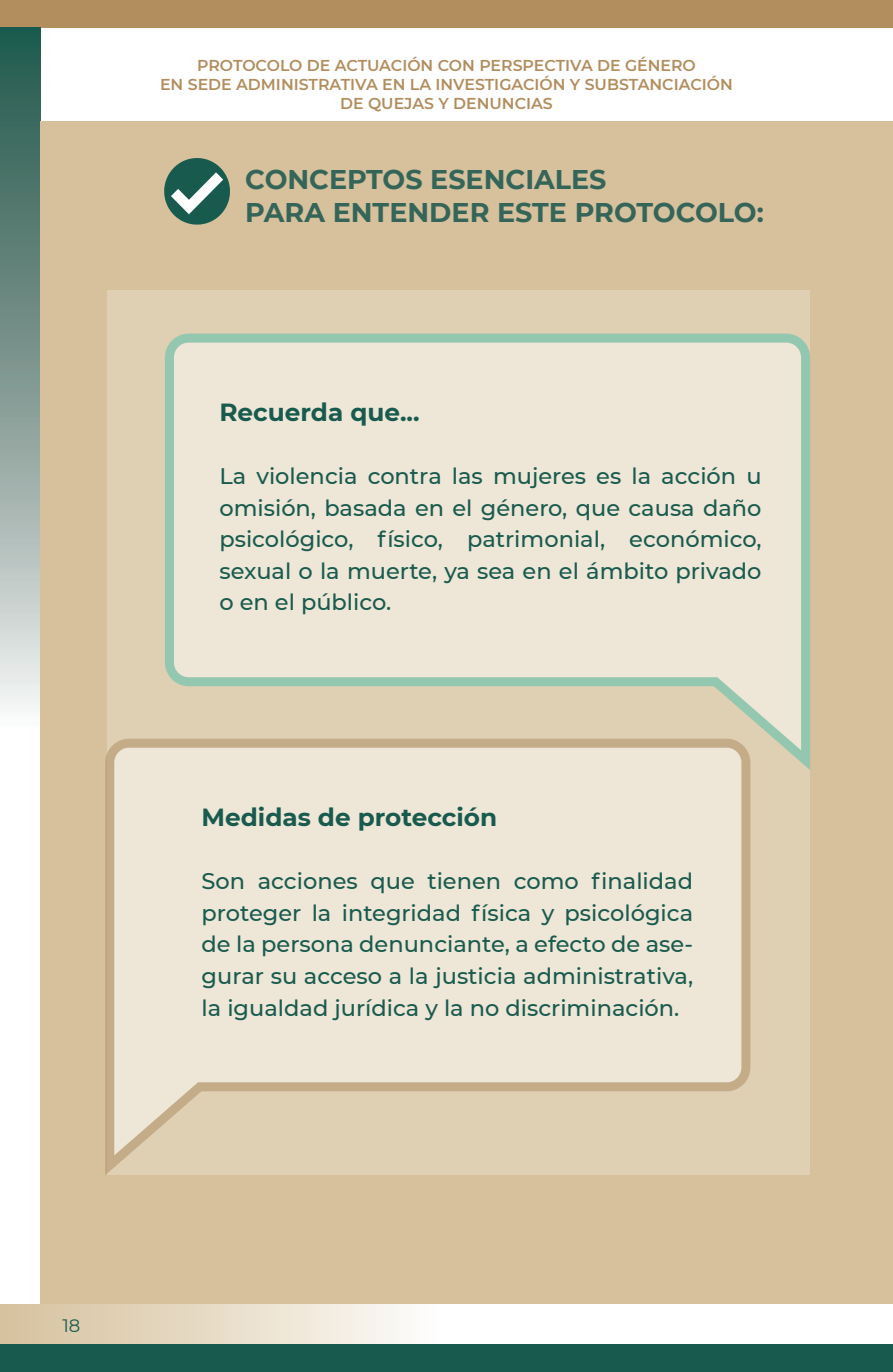
<style>
.page{position:relative;width:893px;height:1372px;background:#fff}
.page>*{position:absolute;margin:0;border:0;box-sizing:border-box;transform-origin:0 0}
.t1{font:700 27px/32.4px "Montserrat";color:#356559}
.t2{font:700 24.75px "Montserrat";color:#185b4e}
.t3{font:500 22.5px/31.5px "Montserrat";color:#185b4e;text-align:justify}
.t4{font:18px "Montserrat";color:#185b4e}
.t5{font:600 15.75px/18.9px "Montserrat";color:#b28d5d;text-align:center}
</style>
<div class="page">
<div style="left:0;top:1303px;width:439px;height:41px;background:linear-gradient(to right,#d5c09b,#fdfcfa)"></div>
<div style="left:0;top:1344px;width:893px;height:27px;background:#185b4e"></div>
<div style="left:0;top:0;width:893px;height:28px;background:#b28d5d"></div>
<div style="left:0;top:28px;width:40px;height:702px;background:linear-gradient(to bottom,#1b5043,#f1eeee)"></div>
<div style="left:40px;top:121px;width:853px;height:1182px;background:#d6c19c"></div>
<div style="left:108px;top:290px;width:702px;height:885px;background:#dfcfb3"></div>
<svg style="left:165px;top:333px;width:645px;height:437px;background:#e6e1d0"></svg>
<svg style="left:105px;top:736px;width:648px;height:439px"></svg>
<svg style="left:164px;top:158px;width:66px;height:67px"></svg>
<p class="t5" style="left:160px;top:55px;width:574px">PROTOCOLO DE ACTUACIÓN CON PERSPECTIVA DE GÉNERO<br>EN SEDE ADMINISTRATIVA EN LA INVESTIGACIÓN Y SUBSTANCIACIÓN<br>DE QUEJAS Y DENUNCIAS</p>
<p class="t1" style="left:245px;top:162px;width:520px">CONCEPTOS ESENCIALES<br>PARA ENTENDER ESTE PROTOCOLO:</p>
<p class="t2" style="left:219px;top:394px;width:202px">Recuerda que...</p>
<p class="t3" style="left:219px;top:459px;width:544px">La violencia contra las mujeres es la acción u omisión, basada en el género, que causa daño psicológico, físico, patrimonial, económico, sexual o la muerte, ya sea en el ámbito privado o en el público.</p>
<p class="t2" style="left:202px;top:799px;width:297px">Medidas de protección</p>
<p class="t3" style="left:202px;top:864px;width:493px">Son acciones que tienen como finalidad proteger la integridad física y psicológica de la persona denunciante, a efecto de ase&shy;gurar su acceso a la justicia administrativa, la igualdad jurídica y la no discriminación.</p>
<p class="t4" style="left:62px;top:1312px;width:19px">18</p>
</div>
